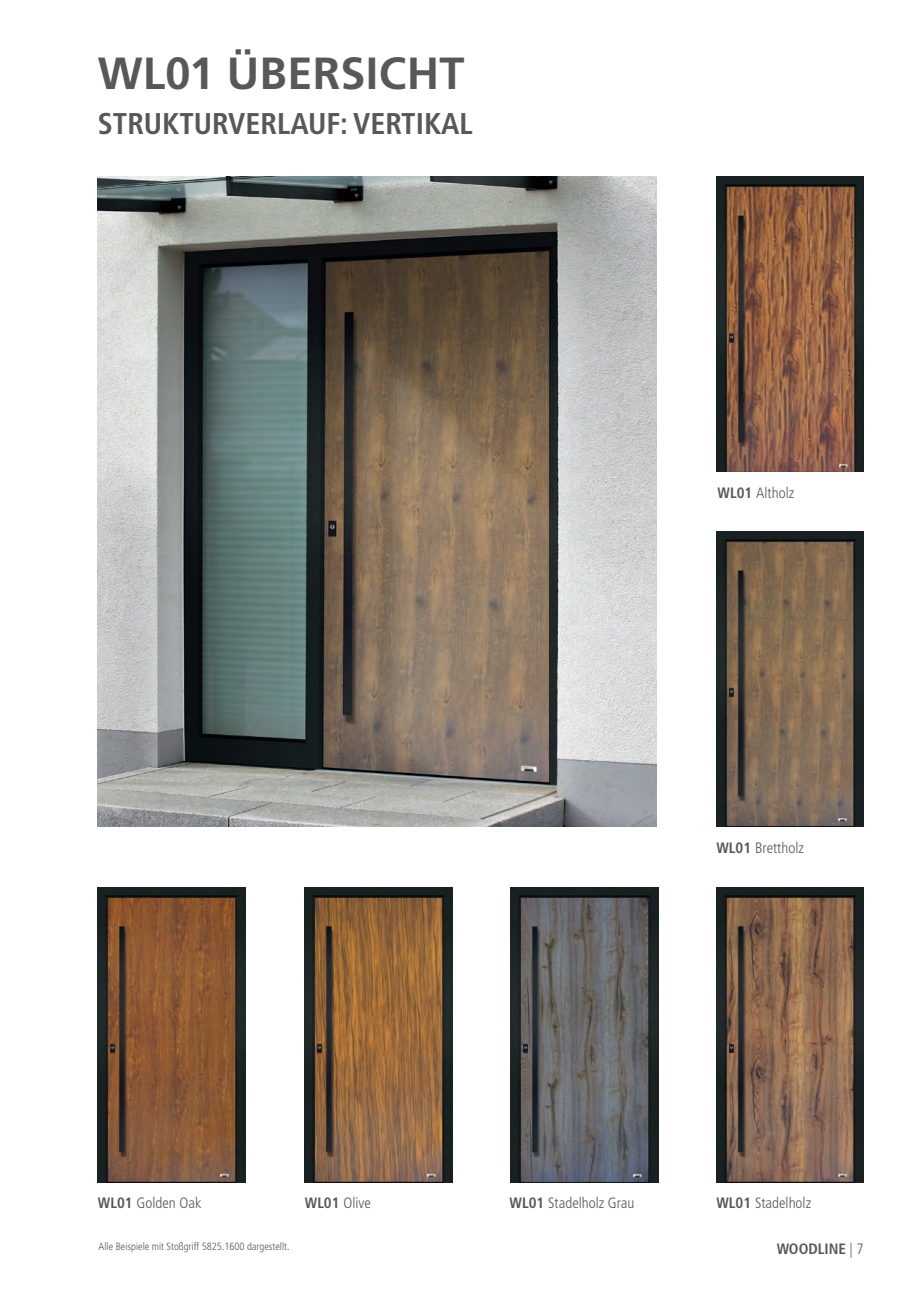
<style>
.page{position:relative;width:919px;height:1289px;background:#fff}
.page>*{position:absolute;margin:0;border:0;box-sizing:border-box;transform-origin:0 0}
.t1{font:700 45px "Frutiger LT Std";letter-spacing:.005em;color:#57585a}
.t2{font:700 condensed 30px "Frutiger LT Std";color:#57585a}
.t3{font:300 condensed 15px "Frutiger LT Std";color:#57585a}
.t4{font:700 condensed 15px "Frutiger LT Std";color:#57585a}
.t5{font:300 condensed 10.5px "Frutiger LT Std";color:#57585a}
.s1{font-weight:700}
.s2{font-weight:300}
</style>
<div class="page">
<img style="left:98px;top:177px;width:558px;height:649px">
<img style="left:510px;top:887px;width:148px;height:294px">
<img style="left:98px;top:887px;width:147px;height:294px">
<img style="left:716px;top:887px;width:147px;height:294px">
<img style="left:305px;top:887px;width:147px;height:294px">
<img style="left:716px;top:177px;width:147px;height:294px">
<img style="left:716px;top:531px;width:147px;height:295px">
<h1 class="t1" style="left:98px;top:47px;width:368px">WL01 ÜBERSICHT</h1>
<h2 class="t2" style="left:98px;top:106px;width:376px">STRUKTURVERLAUF: VERTIKAL</h2>
<p class="t3" style="left:717px;top:484px;width:78px"><span class="s1">WL01</span> Altholz</p>
<p class="t3" style="left:716px;top:839px;width:89px"><span class="s1">WL01</span> Brettholz</p>
<p class="t3" style="left:98px;top:1194px;width:105px"><span class="s1">WL01</span> Golden Oak</p>
<p class="t3" style="left:305px;top:1194px;width:67px"><span class="s1">WL01</span> Olive</p>
<p class="t3" style="left:509px;top:1194px;width:126px"><span class="s1">WL01</span> Stadelholz Grau</p>
<p class="t3" style="left:716px;top:1194px;width:96px"><span class="s1">WL01</span> Stadelholz</p>
<p class="t5" style="left:98px;top:1240px;width:193px">Alle Beispiele mit Stoßgriff 5825.1600 dargestellt.</p>
<p class="t4" style="left:776px;top:1240px;width:88px">WOODLINE <span class="s2">| 7</span></p>
</div>
